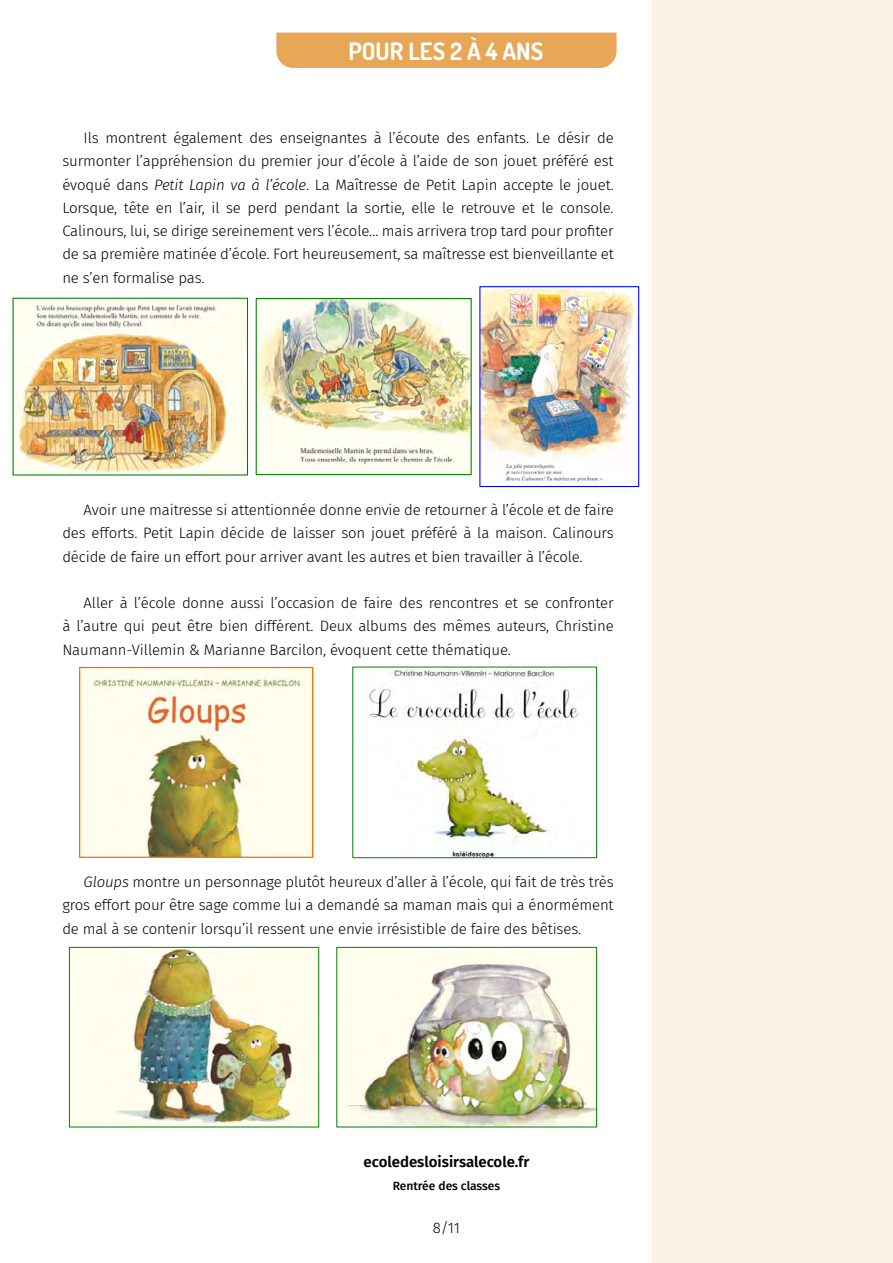
<style>
.page{position:relative;width:893px;height:1263px;background:#fff}
.page>*{position:absolute;margin:0;border:0;box-sizing:border-box;transform-origin:0 0}
.t1{font:700 24px "Dosis";color:#fff}
.t2{font:300 15px/23.2px "Fira Sans";letter-spacing:-.01em;color:#000;text-align:justify}
.t3{font:600 15px "Fira Sans";color:#000}
.t4{font:500 12px "Fira Sans";color:#000}
.s1{font-style:italic}
</style>
<div class="page">
<div style="left:652px;top:0;width:241px;height:1263px;background:#fcf2e7"></div>
<hr style="left:0;top:0;width:1px;height:1263px;background:#fcf2e7">
<div style="left:276px;top:33px;width:341px;height:35px;background:#e8a757"></div>
<img style="left:15px;top:300px;width:231px;height:173px">
<img style="left:258px;top:300px;width:212px;height:173px">
<div style="left:256px;top:298px;width:216px;height:177px;border:1px solid #008000"></div>
<img style="left:481px;top:288px;width:156px;height:194px">
<div style="left:479px;top:286px;width:160px;height:201px;border:1px solid #00f"></div>
<img style="left:81px;top:669px;width:230px;height:187px">
<div style="left:79px;top:667px;width:234px;height:191px;border:1px solid #f60"></div>
<img style="left:369px;top:668px;width:210px;height:188px">
<div style="left:352px;top:666px;width:245px;height:192px;border:1px solid #008000"></div>
<img style="left:71px;top:949px;width:246px;height:176px">
<div style="left:69px;top:947px;width:250px;height:180px;border:1px solid #008000"></div>
<img style="left:338px;top:949px;width:257px;height:176px">
<div style="left:336px;top:947px;width:261px;height:180px;border:1px solid #008000"></div>
<h1 class="t1" style="left:348px;top:35px;width:196px">POUR LES 2 À 4 ANS</h1>
<p class="t2" style="left:62px;top:126px;width:553px;text-indent:21px">Ils montrent également des enseignantes à l’écoute des enfants. Le désir de surmonter l’appréhension du premier jour d’école à l’aide de son jouet préféré est évoqué dans <span class="s1">Petit Lapin va à l’école</span>. La Maîtresse de Petit Lapin accepte le jouet.<br>Lorsque, tête en l’air, il se perd pendant la sortie, elle le retrouve et le console.<br>Calinours, lui, se dirige sereinement vers l’école… mais arrivera trop tard pour profiter de sa première matinée d’école. Fort heureusement, sa maîtresse est bienveillante et ne s’en formalise pas.</p>
<p class="t2" style="left:62px;top:498px;width:553px;text-indent:21px">Avoir une maitresse si attentionnée donne envie de retourner à l’école et de faire des efforts. Petit Lapin décide de laisser son jouet préféré à la maison. Calinours décide de faire un effort pour arriver avant les autres et bien travailler à l’école.</p>
<p class="t2" style="left:62px;top:591px;width:553px;text-indent:21px">Aller à l’école donne aussi l’occasion de faire des rencontres et se confronter à l’autre qui peut être bien différent. Deux albums des mêmes auteurs, Christine Naumann-Villemin &amp; Marianne Barcilon, évoquent cette thématique.</p>
<p class="t2" style="left:62px;top:870px;width:553px;text-indent:21px"><span class="s1">Gloups</span> montre un personnage plutôt heureux d’aller à l’école, qui fait de très très gros effort pour être sage comme lui a demandé sa maman mais qui a énormément de mal à se contenir lorsqu’il ressent une envie irrésistible de faire des bêtises.</p>
<p class="t3" style="left:364px;top:1149px;width:167px">ecoledesloisirsalecole.fr</p>
<p class="t4" style="left:393px;top:1176px;width:109px">Rentrée des classes</p>
<p class="t2" style="left:433px;top:1216px;width:29px">8/11</p>
</div>
